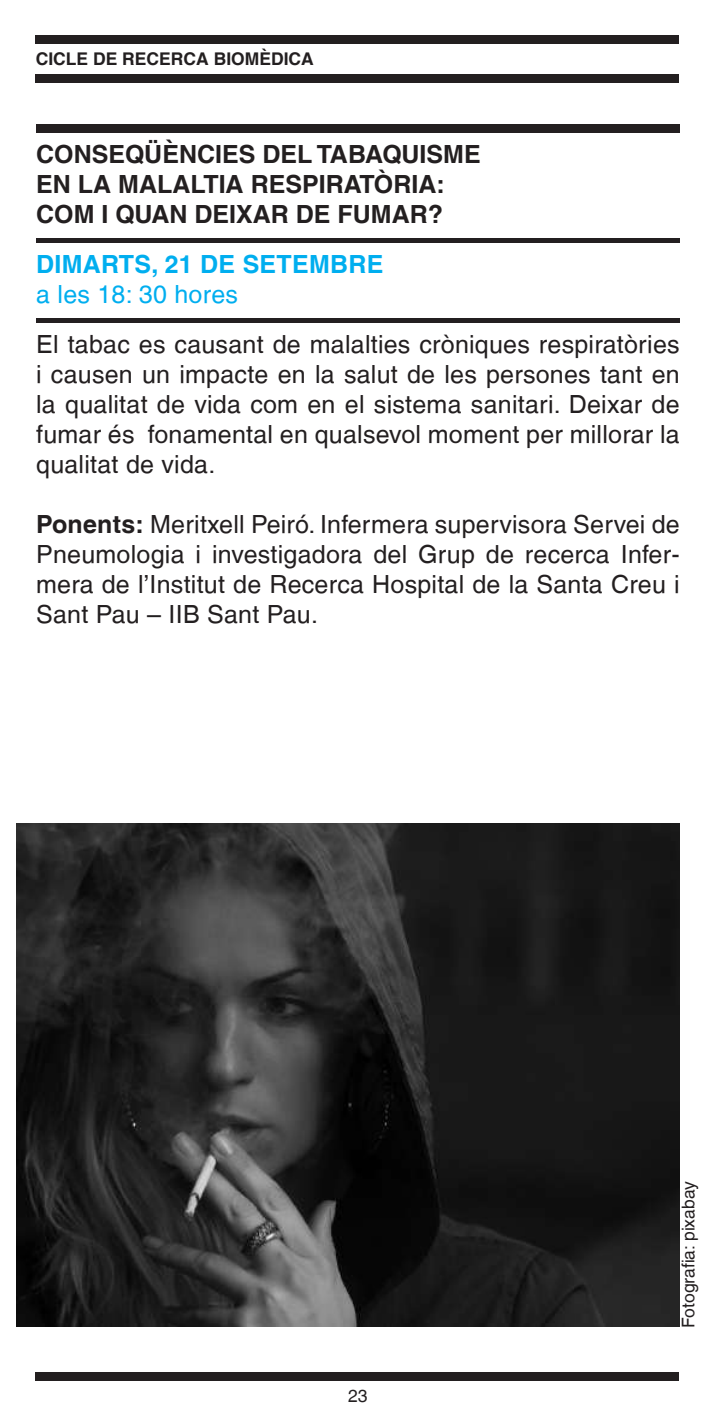
<style>
.page{position:relative;width:709px;height:1418px;background:#fff}
.page>*{position:absolute;margin:0;border:0;box-sizing:border-box;transform-origin:0 0}
.t1{font:25px/30px "Helvetica LT";letter-spacing:.01em;color:#231f20;text-align:justify}
.t2{font:700 25px/30px "Helvetica LT";color:#231f20}
.t3{font:700 25px "Helvetica LT";letter-spacing:.01em;color:#00aeef}
.t4{font:25px "Helvetica LT";letter-spacing:.01em;color:#00aeef}
.t5{font:700 17.5px "Helvetica LT";color:#231f20}
.t6{font:17.5px "Helvetica LT";color:#231f20}
.s1{font-weight:700}
</style>
<div class="page">
<div style="left:35px;top:35px;width:644px;height:9px;background:#231f20"></div>
<div style="left:35px;top:74px;width:644px;height:9px;background:#231f20"></div>
<div style="left:35px;top:1372px;width:644px;height:8px;background:#231f20"></div>
<div style="left:36px;top:124px;width:643px;height:9px;background:#231f20"></div>
<hr style="left:36px;top:239px;width:643px;height:4px;background:#231f20">
<hr style="left:36px;top:319px;width:643px;height:4px;background:#231f20">
<img style="left:16px;top:823px;width:663px;height:503px">
<p class="t5" style="left:36px;top:48px;width:280px">CICLE DE RECERCA BIOMÈDICA</p>
<p class="t2" style="left:36px;top:139px;width:446px">CONSEQÜÈNCIES DEL TABAQUISME<br>EN LA MALALTIA RESPIRATÒRIA:<br>COM I QUAN DEIXAR DE FUMAR?</p>
<p class="t3" style="left:36px;top:249px;width:349px">DIMARTS, 21 DE SETEMBRE</p>
<p class="t4" style="left:36px;top:280px;width:203px">a les 18: 30 hores</p>
<p class="t1" style="left:36px;top:329px;width:645px">El tabac es causant de malalties cròniques respiratòries i causen un impacte en la salut de les persones tant en la qualitat de vida com en el sistema sanitari. Deixar de fumar és fonamental en qualsevol moment per millorar la qualitat de vida.</p>
<p class="t1" style="left:36px;top:509px;width:645px"><span class="s1">Ponents:</span> Meritxell Peiró. Infermera supervisora Servei de Pneumologia i investigadora del Grup de recerca Infer&shy;mera de l’Institut de Recerca Hospital de la Santa Creu i Sant Pau – IIB Sant Pau.</p>
<p class="t6" style="left:348px;top:1385px;width:21px">23</p>
<p class="t6" style="left:678px;top:1327px;width:148px;rotate:-90deg">Fotografia: pixabay</p>
</div>
